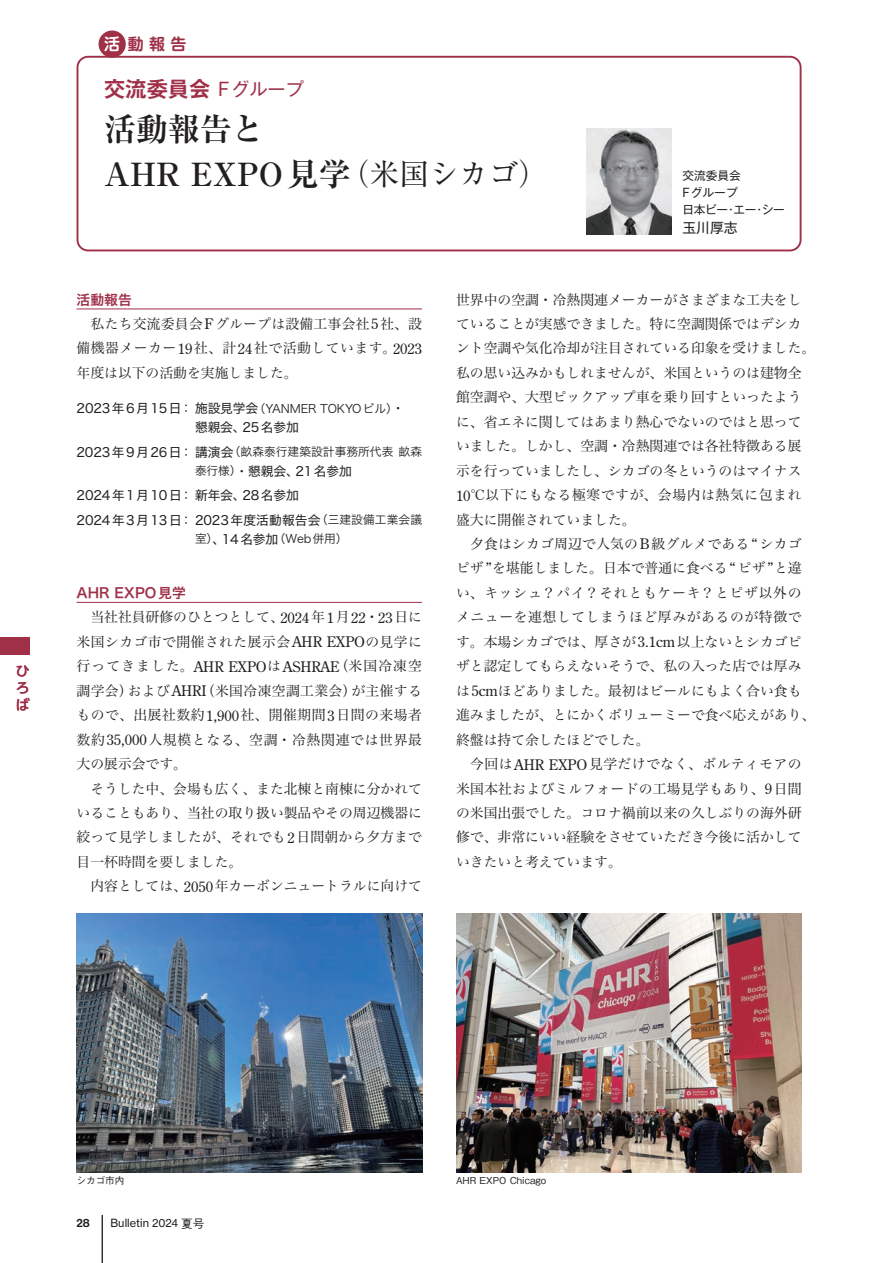
<style>
.page{position:relative;width:893px;height:1263px;background:#fff}
.page>*{position:absolute;margin:0;border:0;box-sizing:border-box;transform-origin:0 0}
.t1{font:700 31.95px/44.7px "Ryumin Pro";color:#231f20}
.t2{font:700 21.3px "Gothic MB101 Pro De";color:#9f3048}
.t3{font:700 15.9px "UD Shin M Go Pro De";color:#9f3048}
.t4{font:13.8px/24.5px "Hira Min Pro W3";color:#231f20}
.t5{font:13.8px "Hira Kaku Pro W6";color:#9f3048}
.t6{font:13.8px "Gothic MB101 Pro";color:#231f20}
.t7{font:500 13.8px/17.1px "UD Shin M Go Pro";color:#9f3048;text-align:justify}
.t8{font:12.75px/24.5px "Hira Kaku Std N W4";letter-spacing:-.01em;color:#231f20}
.t9{font:11.7px "Hira Kaku Std N W3";letter-spacing:.005em;color:#231f20}
.t10{font:11.7px/17px "Gothic MB101 Pro";color:#231f20}
.t11{font:11.7px "N Haas Grotesk DS Pro 65 Md";color:#231f20}
.t12{font:11.1px "N Haas Grotesk TX Pro 55 Rg";letter-spacing:.005em;color:#231f20}
.t13{font:500 9.6px "Gothic BBB Pro";color:#231f20}
.s1{color:#fff}
.s2{font-family:"Gothic MB101 Pro";font-weight:400;font-size:18px}
.s3{font-weight:400;font-size:29.7px}
.s4{font-family:"Century Old Style Std";font-size:14.55px}
.s5{font-family:"Hira Kaku Std N W3";font-size:11.7px}
.s6{font-family:"Hira Kaku Std N W4";font-size:12.75px}
.s7{font-family:"Gothic BBB Pro";font-weight:500;font-size:11.7px}
</style>
<div class="page">
<hr style="left:102px;top:1215px;width:1px;height:48px;background:#231f20">
<div style="left:0;top:638px;width:30px;height:17px;background:#9f3048"></div>
<div style="left:99px;top:31px;width:27px;height:27px;background:#9f3048;border-radius:50%"></div>
<div style="left:77px;top:56px;width:724px;height:195px;border:2px solid #9f3048;border-radius:11px"></div>
<hr style="left:77px;top:309px;width:345px;height:1px;background:#9f3048">
<hr style="left:77px;top:602px;width:345px;height:1px;background:#9f3048">
<img style="left:587px;top:128px;width:85px;height:106px">
<img style="left:77px;top:913px;width:345px;height:259px">
<img style="left:456px;top:913px;width:345px;height:259px">
<p class="t7" style="left:16px;top:661px;width:15px">ひろば</p>
<p class="t3" style="left:104px;top:31px;width:84px"><span class="s1">活</span> 動 報 告</p>
<h2 class="t2" style="left:104px;top:71px;width:201px">交流委員会 <span class="s2">Fグループ</span></h2>
<h1 class="t1" style="left:104px;top:105px;width:445px">活動報告と<br>AHR EXPO見学<span class="s3">（米国シカゴ）</span></h1>
<p class="t10" style="left:682px;top:165px;width:104px">交流委員会<br>Fグループ<br>日本ビー・エー・シー</p>
<p class="t6" style="left:682px;top:216px;width:57px">玉川厚志</p>
<p class="t5" style="left:77px;top:287px;width:57px">活動報告</p>
<p class="t4" style="left:77px;top:310px;width:347px;text-align:justify">　私たち交流委員会<span class="s4">F</span>グループは設備工事会社<span class="s4">5</span>社、設備機器メーカー<span class="s4">19</span>社、計<span class="s4">24</span>社で活動しています。<span class="s4">2023</span>年度は以下の活動を実施しました。</p>
<p class="t8" style="left:195px;top:399px;width:211px;line-height:19.2px;text-indent:-119px">2023年6月15日 ： 施設見学会<span class="s5">（YANMER TOKYOビル）</span>・懇親会、25名参加</p>
<p class="t9" style="left:77px;top:443px;width:347px"><span class="s6">2023年9月26日 ： 講演会</span>（畝森泰行建築設計事務所代表 畝森</p>
<p class="t8" style="left:77px;top:459px;width:347px;text-indent:118px"><span class="s5">泰行様）</span>・懇親会、21名参加<br>2024年1月10日 ： 新年会、28名参加<br>2024年3月13日 ： 2023年度活動報告会<span class="s5">（三建設備工業会議</span></p>
<p class="t9" style="left:195px;top:530px;width:154px">室）<span class="s6">、14名参加</span>（Web併用）</p>
<p class="t5" style="left:77px;top:580px;width:111px">AHR EXPO見学</p>
<p class="t4" style="left:77px;top:604px;width:347px">　当社社員研修のひとつとして、<span class="s4">2024</span>年<span class="s4">1</span>月<span class="s4">22</span>・<span class="s4">23</span>日に米国シカゴ市で開催された展示会<span class="s4">AHR EXPO</span>の見学に行ってきました。<span class="s4">AHR EXPO</span>は<span class="s4">ASHRAE</span>（米国冷凍空調学会）および<span class="s4">AHRI</span>（米国冷凍空調工業会）が主催するもので、出展社数約<span class="s4">1,900</span>社、開催期間<span class="s4">3</span>日間の来場者数約<span class="s4">35,000</span>人規模となる、空調・冷熱関連では世界最大の展示会です。<br>　そうした中、会場も広く、また北棟と南棟に分かれていることもあり、当社の取り扱い製品やその周辺機器に絞って見学しましたが、それでも<span class="s4">2</span>日間朝から夕方まで目一杯時間を要しました。<br>　内容としては、<span class="s4">2050</span>年カーボンニュートラルに向けて</p>
<p class="t4" style="left:456px;top:286px;width:361px">世界中の空調・冷熱関連メーカーがさまざまな工夫をしていることが実感できました。特に空調関係ではデシカント空調や気化冷却が注目されている印象を受けました。私の思い込みかもしれませんが、米国というのは建物全館空調や、大型ピックアップ車を乗り回すといったように、省エネに関してはあまり熱心でないのではと思っていました。しかし、空調・冷熱関連では各社特徴ある展示を行っていましたし、シカゴの冬というのはマイナス<br><span class="s4">10</span>℃以下にもなる極寒ですが、会場内は熱気に包まれ盛大に開催されていました。<br>　夕食はシカゴ周辺で人気の<span class="s4">B</span>級グルメである“シカゴピザ ”を堪能しました。日本で普通に食べる “ピザ ”と違い、キッシュ？パイ？それともケーキ？とピザ以外のメニューを連想してしまうほど厚みがあるのが特徴です。本場シカゴでは、厚さが<span class="s4">3.1cm</span>以上ないとシカゴピザと認定してもらえないそうで、私の入った店では厚みは<span class="s4">5cm</span>ほどありました。最初はビールにもよく合い食も進みましたが、とにかくボリューミーで食べ応えがあり、終盤は持て余したほどでした。<br>　今回は<span class="s4">AHR EXPO</span>見学だけでなく、ボルティモアの米国本社およびミルフォードの工場見学もあり、<span class="s4">9</span>日間の米国出張でした。コロナ禍前以来の久しぶりの海外研修で、非常にいい経験をさせていただき今後に活かしていきたいと考えています。</p>
<p class="t13" style="left:77px;top:1173px;width:49px">シカゴ市内</p>
<p class="t13" style="left:456px;top:1173px;width:91px">AHR EXPO Chicago</p>
<p class="t11" style="left:77px;top:1216px;width:15px">28</p>
<p class="t12" style="left:111px;top:1216px;width:95px">Bulletin 2024 <span class="s7">夏号</span></p>
</div>
